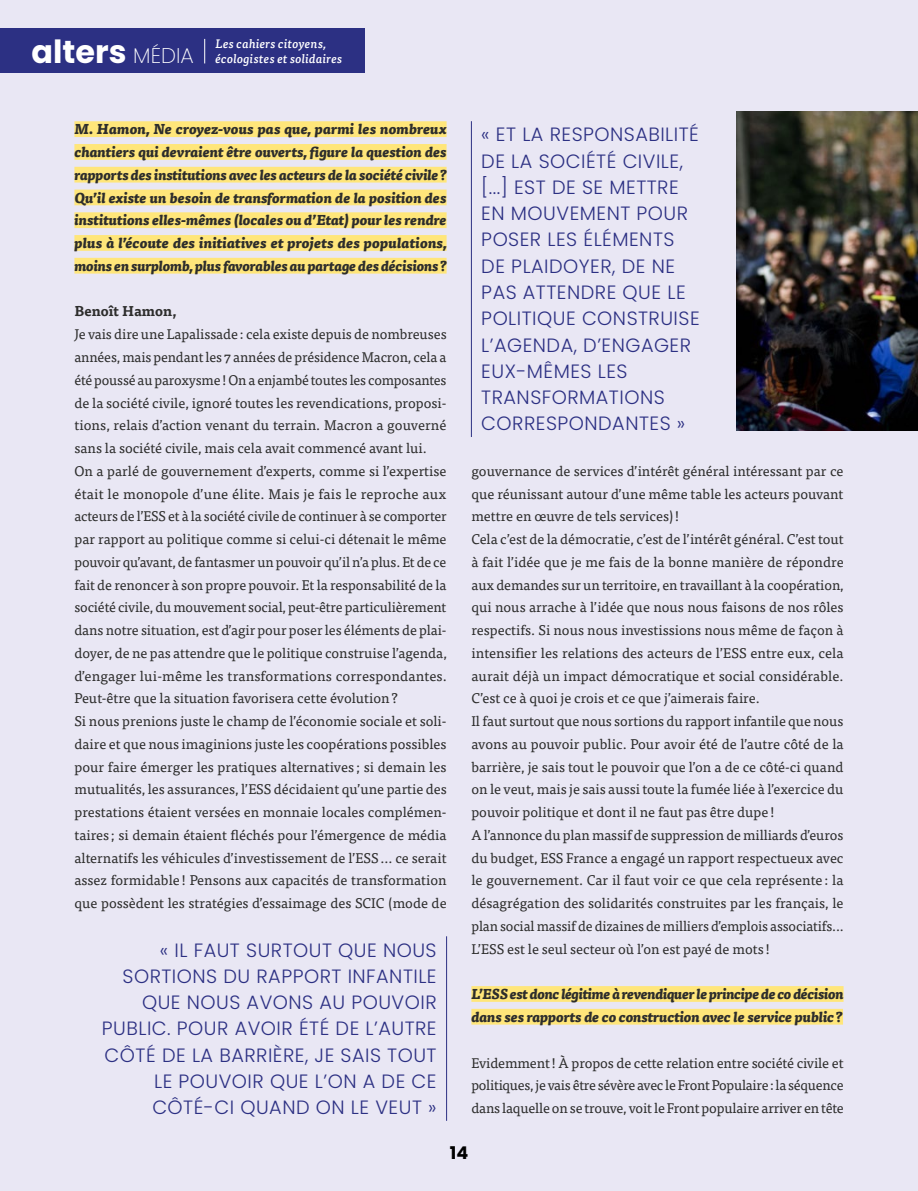
<style>
.page{position:relative;width:918px;height:1191px;background:#e9e7f4}
.page>*{position:absolute;margin:0;border:0;box-sizing:border-box;transform-origin:0 0}
.t1{font:700 31.85px "Poppins";color:#fff}
.t2{font:300 19.25px/26.2px "Poppins";letter-spacing:.025em;color:#2c3083}
.t3{font:700 17.5px "Poppins";color:#000}
.t4{font:14px/22.8px "Tisa Pro";color:#2d2d2c}
.t5{font:italic 800 14px/22.8px "Tisa Pro";letter-spacing:-.01em;color:#2d2d2c;text-align:justify}
.t6{font:700 14px "Tisa Pro";color:#2d2d2c}
.t7{font:italic 500 12.25px/14.7px "Tisa Pro";letter-spacing:.015em;color:#fff}
.s1{font-weight:200;font-size:21.18px}
</style>
<div class="page">
<img style="left:736px;top:112px;width:182px;height:318px">
<div style="left:74px;top:121px;width:372px;height:16px;background:#ffe67a"></div>
<div style="left:74px;top:144px;width:372px;height:16px;background:#ffe67a"></div>
<div style="left:74px;top:167px;width:372px;height:15px;background:#ffe67a"></div>
<div style="left:74px;top:189px;width:372px;height:16px;background:#ffe67a"></div>
<div style="left:74px;top:212px;width:372px;height:16px;background:#ffe67a"></div>
<div style="left:74px;top:235px;width:372px;height:16px;background:#ffe67a"></div>
<div style="left:74px;top:258px;width:372px;height:15px;background:#ffe67a"></div>
<div style="left:471px;top:986px;width:372px;height:15px;background:#ffe67a"></div>
<div style="left:471px;top:1008px;width:372px;height:16px;background:#ffe67a"></div>
<hr style="left:471px;top:121px;width:1px;height:316px;background:#2c3083">
<hr style="left:446px;top:936px;width:1px;height:184px;background:#2c3083">
<div style="left:0;top:28px;width:365px;height:44px;background:#2c3083"></div>
<svg style="left:204px;top:39px;width:1px;height:24px"></svg>
<h1 class="t1" style="left:32px;top:33px;width:164px">alters <span class="s1">MÉDIA</span></h1>
<p class="t7" style="left:215px;top:36px;width:128px">Les cahiers citoyens, écologistes et solidaires</p>
<p class="t5" style="left:74px;top:117px;width:374px">M. Hamon, Ne croyez-vous pas que, parmi les nombreux chantiers qui devraient être ouverts, figure la question des rapports des institutions avec les acteurs de la société civile?<br>Qu’il existe un besoin de transformation de la position des institutions elles-mêmes (locales ou d’Etat) pour les rendre plus à l’écoute des initiatives et projets des populations, moins en surplomb, plus favorables au partage des décisions?</p>
<p class="t6" style="left:74px;top:300px;width:103px">Benoît Hamon,</p>
<p class="t4" style="left:74px;top:322px;width:374px">Je vais dire une Lapalissade: cela existe depuis de nombreuses années, mais pendant les 7 années de présidence Macron, cela a été poussé au paroxysme! On a enjambé toutes les composantes de la société civile, ignoré toutes les revendications, proposi&shy;tions, relais d’action venant du terrain. Macron a gouverné sans la société civile, mais cela avait commencé avant lui.<br>On a parlé de gouvernement d’experts, comme si l’expertise était le monopole d’une élite. Mais je fais le reproche aux acteurs de l’ESS et à la société civile de continuer à se comporter par rapport au politique comme si celui-ci détenait le même pouvoir qu’avant, de fantasmer un pouvoir qu’il n’a plus. Et de ce fait de renoncer à son propre pouvoir. Et la responsabilité de la société civile, du mouvement social, peut-être particulièrement dans notre situation, est d’agir pour poser les éléments de plai&shy;doyer, de ne pas attendre que le politique construise l’agenda, d’engager lui-même les transformations correspondantes.<br>Peut-être que la situation favorisera cette évolution?<br>Si nous prenions juste le champ de l’économie sociale et soli&shy;daire et que nous imaginions juste les coopérations possibles pour faire émerger les pratiques alternatives ; si demain les mutualités, les assurances, l’ESS décidaient qu’une partie des prestations étaient versées en monnaie locales complémen&shy;taires ; si demain étaient fléchés pour l’émergence de média alternatifs les véhicules d’investissement de l’ESS... ce serait assez formidable! Pensons aux capacités de transformation que possèdent les stratégies d’essaimage des SCIC (mode de</p>
<h2 class="t2" style="left:102px;top:936px;width:336px;text-align:right">« IL FAUT SURTOUT QUE NOUS<br>SORTIONS DU RAPPORT INFANTILE<br>QUE NOUS AVONS AU POUVOIR<br>PUBLIC. POUR AVOIR ÉTÉ DE L’AUTRE<br>CÔTÉ DE LA BARRIÈRE, JE SAIS TOUT<br>LE POUVOIR QUE L’ON A DE CE<br>CÔTÉ-CI QUAND ON LE VEUT »</h2>
<h2 class="t2" style="left:481px;top:122px;width:220px">« ET LA RESPONSABILITÉ<br>DE LA SOCIÉTÉ CIVILE, [...] EST DE SE METTRE<br>EN MOUVEMENT POUR<br>POSER LES ÉLÉMENTS<br>DE PLAIDOYER, DE NE<br>PAS ATTENDRE QUE LE<br>POLITIQUE CONSTRUISE<br>L’AGENDA, D’ENGAGER<br>EUX-MÊMES LES<br>TRANSFORMATIONS<br>CORRESPONDANTES »</h2>
<p class="t4" style="left:471px;top:459px;width:374px">gouvernance de services d’intérêt général intéressant par ce que réunissant autour d’une même table les acteurs pouvant mettre en œuvre de tels services)!<br>Cela c’est de la démocratie, c’est de l’intérêt général. C’est tout à fait l’idée que je me fais de la bonne manière de répondre aux demandes sur un territoire, en travaillant à la coopération, qui nous arrache à l’idée que nous nous faisons de nos rôles respectifs. Si nous nous investissions nous même de façon à intensifier les relations des acteurs de l’ESS entre eux, cela aurait déjà un impact démocratique et social considérable.<br>C’est ce à quoi je crois et ce que j’aimerais faire.<br>Il faut surtout que nous sortions du rapport infantile que nous avons au pouvoir public. Pour avoir été de l’autre côté de la barrière, je sais tout le pouvoir que l’on a de ce côté-ci quand on le veut, mais je sais aussi toute la fumée liée à l’exercice du pouvoir politique et dont il ne faut pas être dupe !<br>A l’annonce du plan massif de suppression de milliards d’euros du budget, ESS France a engagé un rapport respectueux avec le gouvernement. Car il faut voir ce que cela représente : la désagrégation des solidarités construites par les français, le plan social massif de dizaines de milliers d’emplois associatifs...<br>L’ESS est le seul secteur où l’on est payé de mots !</p>
<p class="t5" style="left:471px;top:982px;width:373px">L’ESS est donc légitime à revendiquer le principe de co décision dans ses rapports de co construction avec le service public?</p>
<p class="t4" style="left:471px;top:1050px;width:374px;text-align:justify">Evidemment! À propos de cette relation entre société civile et politiques, je vais être sévère avec le Front Populaire: la séquence dans laquelle on se trouve, voit le Front populaire arriver en tête</p>
<p class="t3" style="left:450px;top:1142px;width:20px">14</p>
</div>
